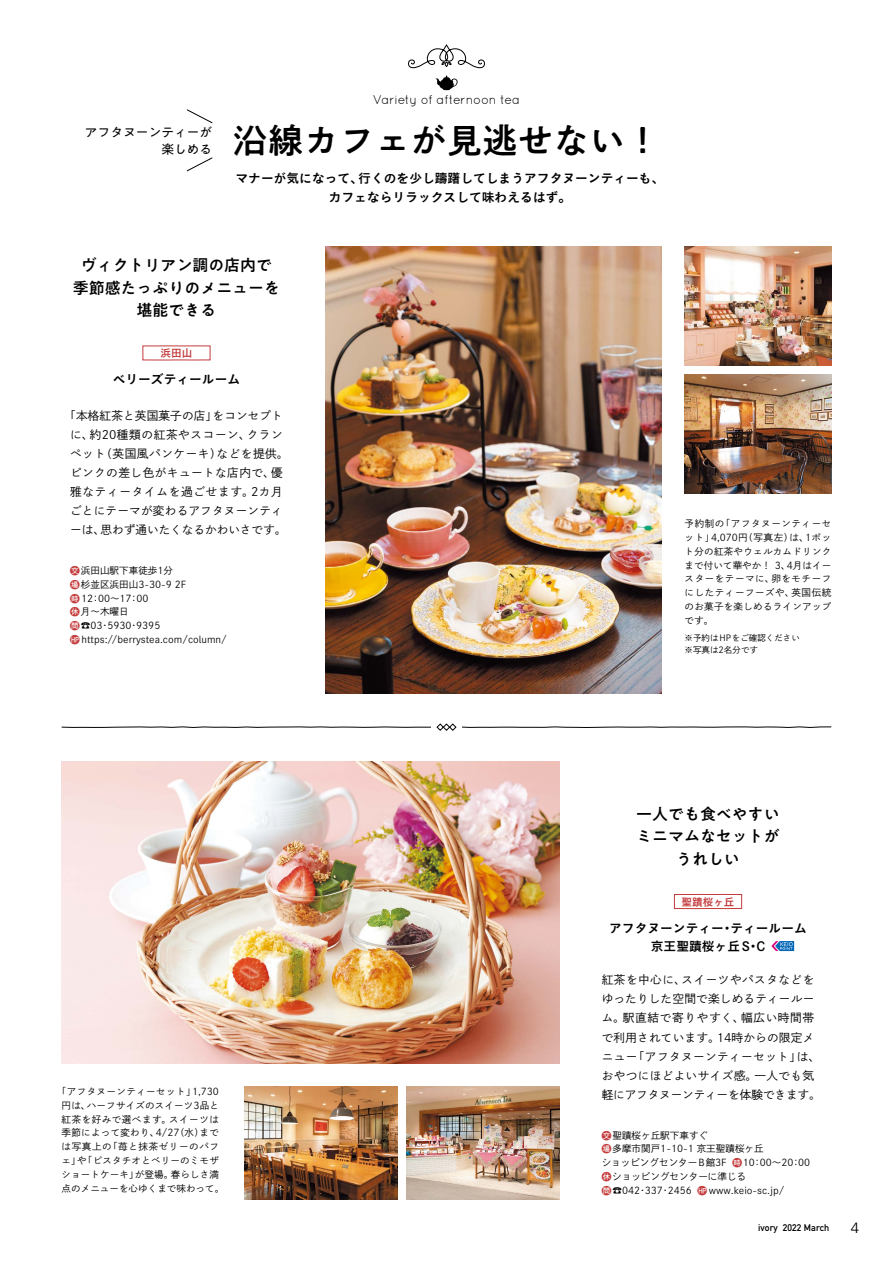
<style>
.page{position:relative;width:893px;height:1263px;background:#fff}
.page>*{position:absolute;margin:0;border:0;box-sizing:border-box;transform-origin:0 0}
.t1{font:34.05px "P Shuei N Go Gin Std N B";letter-spacing:.05em;color:#000}
.t2{font:500 15.9px/22.4px "PA1 Gothic Std N";color:#000;text-align:center}
.t3{font:300 14.85px "Frutiger";color:#000}
.t4{font:12.75px/18.1px "Koburina Go Std N W6";color:#000}
.t5{font:12.75px "Quicksand";letter-spacing:-.02em;color:#000}
.t6{font:12.75px/17px "PA1 Gothic Std N";color:#000;text-align:right}
.t7{font:12.75px "P Shuei Go Kin Std N B";color:#000}
.t8{font:11.7px/19.2px "P Shuei Go Gin Std N L";letter-spacing:.025em;color:#000}
.t9{font:11.7px/19.2px "P Shuei Go Gin Std N L";letter-spacing:-.01em;color:#000}
.t10{font:11.7px "P Shuei Go Gin Std N L";letter-spacing:.055em;color:#000}
.t11{font:11.7px "P Shuei Go Gin Std N L";letter-spacing:-.005em;color:#000}
.t12{font:11.7px "P Shuei Go Gin Std N L";letter-spacing:.05em;color:#000}
.t13{font:11.7px "P Shuei Go Gin Std N L";letter-spacing:.005em;color:#000}
.t14{font:10.65px "Koburina Go Std N W6";color:#c43b3c}
.t15{font:9.6px/13.8px "P Shuei Go Kin Std N L";color:#000}
.t16{font:9.6px/13.8px "P Shuei Go Gin Std N L";letter-spacing:.025em;color:#000}
.t17{font:9.6px/13.8px "P Shuei Go Gin Std N L";color:#000}
.t18{font:9.6px/13.8px "P Shuei Go Gin Std N L";letter-spacing:.06em;color:#000}
.t19{font:9.6px "P Shuei Go Gin Std N L";letter-spacing:.055em;color:#000}
.t20{font:9.6px/13.8px "P Shuei Go Gin Std N L";letter-spacing:.005em;color:#000}
.t21{font:9.6px "DIN Mittelschrift Std";letter-spacing:.01em;color:#000}
.t22{font:9.6px "P Shuei Go Gin Std N L";letter-spacing:.05em;color:#000}
.t23{font:8.55px/11.7px "P Shuei Go Gin Std N L";color:#000}
.s1{font-family:"Ivory Gaiji";color:#c43b3c}
.s2{font-family:"Gothic BBB Pro";font-weight:500}
.s3{font-family:"P Shuei Go Kin Std N B"}
</style>
<div class="page">
<img style="left:325px;top:247px;width:336px;height:446px">
<img style="left:685px;top:247px;width:146px;height:119px">
<img style="left:685px;top:374px;width:146px;height:119px">
<svg style="left:142px;top:345px;width:69px;height:16px"></svg>
<svg style="left:674px;top:894px;width:68px;height:15px"></svg>
<svg style="left:408px;top:45px;width:77px;height:45px"></svg>
<svg style="left:186px;top:109px;width:27px;height:15px"></svg>
<svg style="left:186px;top:157px;width:27px;height:15px"></svg>
<img style="left:62px;top:761px;width:497px;height:302px">
<img style="left:244px;top:1086px;width:154px;height:113px">
<img style="left:406px;top:1086px;width:153px;height:113px">
<svg style="left:61px;top:723px;width:771px;height:8px"></svg>
<img style="left:771px;top:941px;width:24px;height:10px">
<h3 class="t6" style="left:85px;top:124px;width:129px">アフタヌーンティーが楽しめる</h3>
<h3 class="t5" style="left:373px;top:93px;width:149px">Variety of afternoon tea</h3>
<h1 class="t1" style="left:233px;top:117px;width:428px">沿線カフェが見逃せない!</h1>
<h3 class="t4" style="left:329px;top:170px;width:244px;text-indent:-93px">マナーが気になって、<br>カフェならリラックスして味わえるはず。</h3>
<h3 class="t4" style="left:358px;top:170px;width:308px">行くのを少し躊躇してしまうアフタヌーンティーも、</h3>
<h2 class="t2" style="left:73px;top:256px;width:209px">ヴィクトリアン調の店内で季節感たっぷりのメニューを堪能できる</h2>
<p class="t14" style="left:161px;top:345px;width:33px">浜田山</p>
<h3 class="t4" style="left:113px;top:371px;width:129px">ベリーズティールーム</h3>
<p class="t8" style="left:213px;top:405px;width:72px">をコンセプト</p>
<p class="t13" style="left:64px;top:407px;width:154px">「本格紅茶と英国菓子の店」</p>
<p class="t12" style="left:90px;top:426px;width:162px">約20種類の紅茶やスコーン、</p>
<p class="t8" style="left:247px;top:425px;width:38px">クラン</p>
<p class="t8" style="left:70px;top:425px;width:25px">に、</p>
<p class="t8" style="left:100px;top:444px;width:123px">（英国風パンケーキ）</p>
<p class="t8" style="left:217px;top:444px;width:74px">などを提供。</p>
<p class="t8" style="left:70px;top:444px;width:37px">ペット</p>
<p class="t8" style="left:251px;top:463px;width:33px;text-indent:-181px">ピンクの差し色がキュートな店内で、<br>2カ月</p>
<p class="t8" style="left:271px;top:463px;width:13px">優</p>
<p class="t10" style="left:70px;top:484px;width:185px">雅なティータイムを過ごせます。</p>
<p class="t8" style="left:70px;top:501px;width:214px">ごとにテーマが変わるアフタヌーンティ</p>
<p class="t11" style="left:101px;top:522px;width:187px">思わず通いたくなるかわいさです。</p>
<p class="t8" style="left:70px;top:520px;width:36px">ーは、</p>
<p class="t15" style="left:70px;top:563px;width:104px"><span class="s1">K</span>浜田山駅下車徒歩1分</p>
<p class="t15" style="left:70px;top:577px;width:118px"><span class="s1">B</span>杉並区浜田山3-30-9 2F</p>
<p class="t15" style="left:70px;top:591px;width:80px"><span class="s1">J</span>12：00~17：00</p>
<p class="t15" style="left:70px;top:605px;width:60px"><span class="s1">Y</span>月～木曜日</p>
<p class="t15" style="left:136px;top:619px;width:26px">9395</p>
<p class="t15" style="left:70px;top:619px;width:158px"><span class="s1">T</span><span class="s2">☎</span>03<br><span class="s1">W</span> https://berrystea.com/column/</p>
<p class="t15" style="left:107px;top:619px;width:26px">5930</p>
<p class="t15" style="left:100px;top:619px;width:11px">・</p>
<p class="t15" style="left:129px;top:619px;width:11px">・</p>
<p class="t19" style="left:721px;top:517px;width:112px">「アフタヌーンティーセ</p>
<p class="t16" style="left:685px;top:517px;width:41px">予約制の</p>
<p class="t16" style="left:711px;top:530px;width:99px">4,070 （円写真左 は）、</p>
<p class="t16" style="left:805px;top:530px;width:28px">1ポッ</p>
<p class="t16" style="left:685px;top:530px;width:31px">ット」</p>
<p class="t16" style="left:685px;top:544px;width:148px">ト分の紅茶やウェルカムドリンク</p>
<p class="t16" style="left:787px;top:558px;width:46px">4月はイー</p>
<p class="t20" style="left:771px;top:558px;width:61px;text-indent:-87px">まで付いて華やか！ 3、<br>卵をモチーフ</p>
<p class="t19" style="left:685px;top:572px;width:91px">スターをテーマに、</p>
<p class="t16" style="left:685px;top:586px;width:148px">にしたティーフーズや、<br>のお菓子を楽しめるラインアップです。</p>
<p class="t16" style="left:791px;top:586px;width:41px">英国伝統</p>
<p class="t23" style="left:685px;top:632px;width:117px">※予約はHPをご確認ください※写真は2名分です</p>
<p class="t16" style="left:87px;top:1084px;width:134px;text-indent:-30px">「アフタヌーンティーセット「<br>ハーフサイズのスイーツ3品と</p>
<p class="t16" style="left:192px;top:1084px;width:28px">1,730</p>
<p class="t16" style="left:62px;top:1098px;width:30px">円は、</p>
<p class="t22" style="left:62px;top:1112px;width:111px">紅茶を好みで選べます。</p>
<p class="t16" style="left:169px;top:1112px;width:51px">スイーツは</p>
<p class="t16" style="left:175px;top:1126px;width:31px">（水）</p>
<p class="t16" style="left:156px;top:1126px;width:25px">4/27</p>
<p class="t18" style="left:108px;top:1126px;width:112px;text-indent:-46px">季節によって変わり、<br>「苺と抹茶ゼリーのパフ</p>
<p class="t16" style="left:200px;top:1126px;width:21px">まで</p>
<p class="t16" style="left:62px;top:1139px;width:159px">は写真上の<br>ェ」「ピスタチオとベリーのミモザ</p>
<p class="t16" style="left:77px;top:1153px;width:11px">や</p>
<p class="t16" style="left:171px;top:1167px;width:50px">春らしさ満</p>
<p class="t16" style="left:135px;top:1167px;width:40px">が登場。</p>
<p class="t17" style="left:62px;top:1167px;width:164px">ショートケーキ」<br>点のメニューを心ゆくまで味わって。</p>
<h2 class="t2" style="left:636px;top:804px;width:145px">一人でも食べやすいミニマムなセットがうれしい</h2>
<p class="t14" style="left:681px;top:893px;width:55px">聖蹟桜ヶ丘</p>
<h3 class="t4" style="left:609px;top:919px;width:116px">アフタヌーンティー</h3>
<h3 class="t4" style="left:730px;top:919px;width:78px">ティールーム</h3>
<h3 class="t4" style="left:721px;top:919px;width:14px">・</h3>
<h3 class="t4" style="left:651px;top:937px;width:101px">京王聖蹟桜ヶ丘<span class="s3">S</span></h3>
<h3 class="t7" style="left:756px;top:937px;width:10px">C</h3>
<h3 class="t4" style="left:747px;top:937px;width:14px">・</h3>
<p class="t8" style="left:602px;top:970px;width:86px">紅茶を中心に、</p>
<p class="t8" style="left:602px;top:989px;width:214px">ゆったりした空間で楽しめるティールー</p>
<p class="t8" style="left:741px;top:1008px;width:75px">幅広い時間帯</p>
<p class="t8" style="left:682px;top:970px;width:134px">スイーツやパスタなどを</p>
<p class="t10" style="left:623px;top:1010px;width:123px">駅直結で寄りやすく、</p>
<p class="t8" style="left:602px;top:1008px;width:25px">ム。</p>
<p class="t8" style="left:717px;top:1027px;width:99px">14時からの限定メ</p>
<p class="t8" style="left:602px;top:1027px;width:120px">で利用されています。</p>
<p class="t8" style="left:633px;top:1046px;width:170px">「アフタヌーンティーセット」</p>
<p class="t8" style="left:797px;top:1046px;width:25px">は、</p>
<p class="t8" style="left:602px;top:1046px;width:37px">ニュー</p>
<p class="t9" style="left:602px;top:1066px;width:221px">おやつにほどよいサイズ感。<br>軽にアフタヌーンティーを体験できます。</p>
<p class="t8" style="left:754px;top:1066px;width:61px">一人でも気</p>
<p class="t15" style="left:602px;top:1128px;width:108px"><span class="s1">K</span>聖蹟桜ヶ丘駅下車すぐ</p>
<p class="t15" style="left:602px;top:1142px;width:163px"><span class="s1">B</span>多摩市関戸1-10-1 京王聖蹟桜ヶ丘</p>
<p class="t15" style="left:602px;top:1155px;width:210px">ショッピングセンターB館3 <span class="s1">J</span>F 10：00~20：00</p>
<p class="t15" style="left:602px;top:1169px;width:146px"><span class="s1">Y</span>ショッピングセンターに準じる</p>
<p class="t15" style="left:698px;top:1183px;width:88px"><span class="s1">W</span> www.keio-sc.jp/</p>
<p class="t15" style="left:602px;top:1183px;width:40px"><span class="s1">T</span> <span class="s2">☎</span>042</p>
<p class="t15" style="left:645px;top:1183px;width:20px">337</p>
<p class="t15" style="left:668px;top:1183px;width:26px">2456</p>
<p class="t15" style="left:638px;top:1183px;width:11px">・</p>
<p class="t15" style="left:661px;top:1183px;width:11px">・</p>
<p class="t21" style="left:783px;top:1222px;width:48px">2022 March</p>
<p class="t21" style="left:758px;top:1222px;width:21px">ivory</p>
<h3 class="t3" style="left:851px;top:1219px;width:10px">4</h3>
</div>
